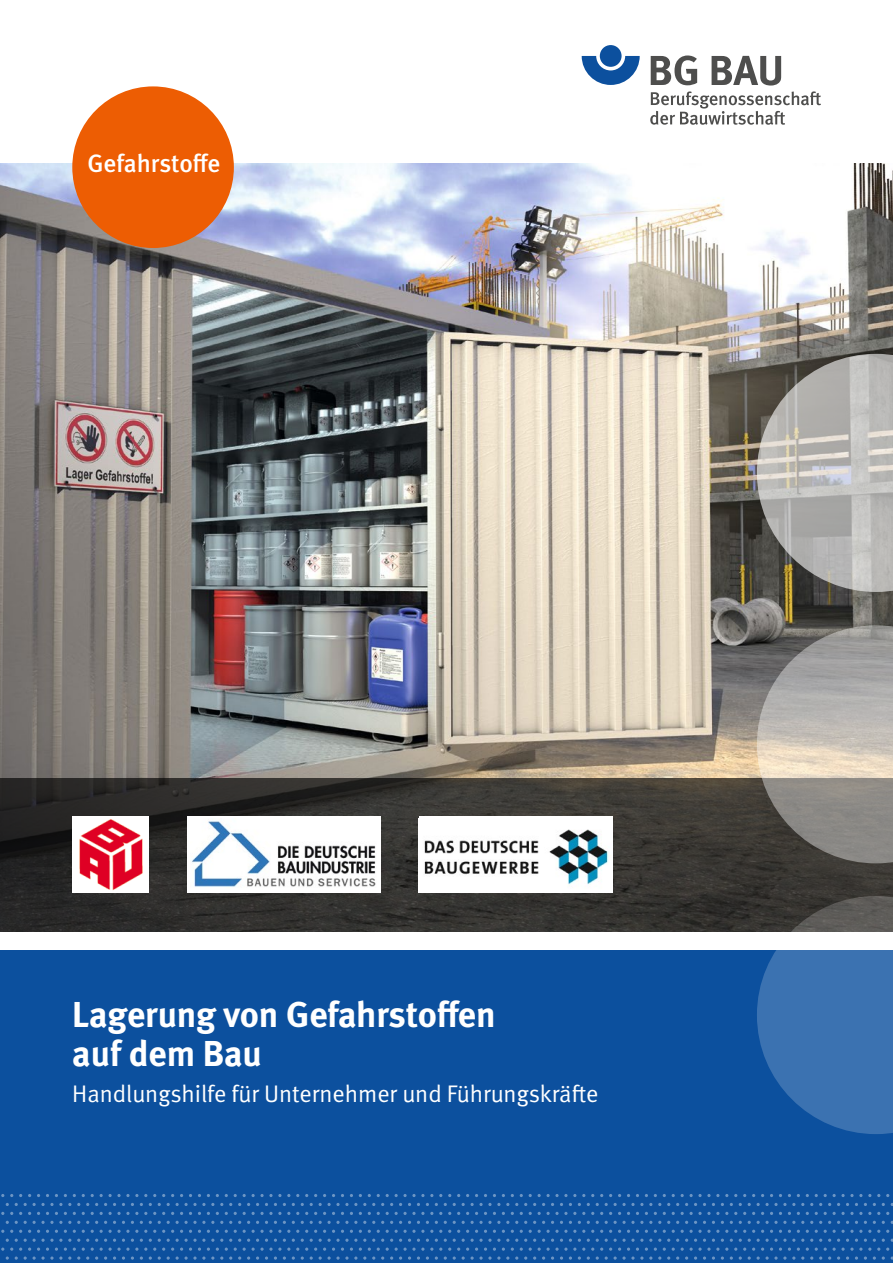
<style>
.page{position:relative;width:893px;height:1263px;background:#fff}
.page>*{position:absolute;margin:0;border:0;box-sizing:border-box;transform-origin:0 0}
.t1{font:700 36px/39px "DGUV Meta";color:#fff}
.t2{font:500 25.05px "DGUV Meta";color:#fff}
.t3{font:24px "DGUV Meta";color:#fff}
</style>
<div class="page">
<img style="left:0;top:163px;width:893px;height:615px">
<div style="left:0;top:950px;width:893px;height:313px;background:#0c509e"></div>
<svg style="left:243px;top:1194px;width:38px;height:3px"></svg>
<svg style="left:386px;top:1194px;width:47px;height:3px"></svg>
<svg style="left:538px;top:1194px;width:38px;height:3px"></svg>
<svg style="left:681px;top:1194px;width:38px;height:3px"></svg>
<svg style="left:824px;top:1194px;width:38px;height:3px"></svg>
<svg style="left:243px;top:1212px;width:38px;height:3px"></svg>
<svg style="left:386px;top:1212px;width:47px;height:3px"></svg>
<svg style="left:538px;top:1212px;width:38px;height:3px"></svg>
<svg style="left:681px;top:1212px;width:38px;height:3px"></svg>
<svg style="left:824px;top:1212px;width:38px;height:3px"></svg>
<svg style="left:176px;top:1203px;width:38px;height:3px"></svg>
<svg style="left:319px;top:1203px;width:38px;height:3px"></svg>
<svg style="left:462px;top:1203px;width:38px;height:3px"></svg>
<svg style="left:605px;top:1203px;width:38px;height:3px"></svg>
<svg style="left:748px;top:1203px;width:38px;height:3px"></svg>
<svg style="left:176px;top:1221px;width:38px;height:3px"></svg>
<svg style="left:319px;top:1221px;width:38px;height:3px"></svg>
<svg style="left:462px;top:1221px;width:38px;height:3px"></svg>
<svg style="left:605px;top:1221px;width:38px;height:3px"></svg>
<svg style="left:748px;top:1221px;width:38px;height:3px"></svg>
<svg style="left:171px;top:1230px;width:186px;height:30px"></svg>
<svg style="left:359px;top:1230px;width:173px;height:30px"></svg>
<svg style="left:533px;top:1230px;width:338px;height:30px"></svg>
<svg style="left:873px;top:1230px;width:20px;height:30px"></svg>
<svg style="left:100px;top:1194px;width:38px;height:3px"></svg>
<svg style="left:100px;top:1212px;width:38px;height:3px"></svg>
<svg style="left:33px;top:1203px;width:38px;height:3px"></svg>
<svg style="left:33px;top:1221px;width:38px;height:3px"></svg>
<svg style="left:1px;top:1230px;width:169px;height:30px"></svg>
<svg style="left:582px;top:56px;width:58px;height:29px"></svg>
<div style="left:600px;top:45px;width:22px;height:22px;background:#0c509e;border-radius:50%"></div>
<svg style="left:650px;top:55px;width:171px;height:70px"></svg>
<svg style="left:0;top:778px;width:893px;height:153px;background:#33312e"></svg>
<div style="left:72px;top:816px;width:77px;height:77px;background:#fff"></div>
<img style="left:79px;top:819px;width:64px;height:71px">
<div style="left:187px;top:816px;width:194px;height:77px;background:#fff"></div>
<img style="left:191px;top:821px;width:185px;height:66px">
<div style="left:419px;top:816px;width:193px;height:77px;background:#fff"></div>
<img style="left:424px;top:829px;width:185px;height:56px">
<div style="left:72px;top:86px;width:162px;height:162px;background:#ed5d03;border-radius:50%"></div>
<svg style="left:757px;top:896px;width:136px;height:238px"></svg>
<svg style="left:757px;top:625px;width:136px;height:238px;background:#9b9791"></svg>
<svg style="left:757px;top:354px;width:136px;height:238px;background:#a5a39f"></svg>
<p class="t2" style="left:88px;top:149px;width:134px">Gefahrstoffe</p>
<h1 class="t1" style="left:72px;top:996px;width:425px">Lagerung von Gefahrstoffen auf dem Bau</h1>
<p class="t3" style="left:72px;top:1080px;width:527px">Handlungshilfe für Unternehmer und Führungskräfte</p>
</div>
